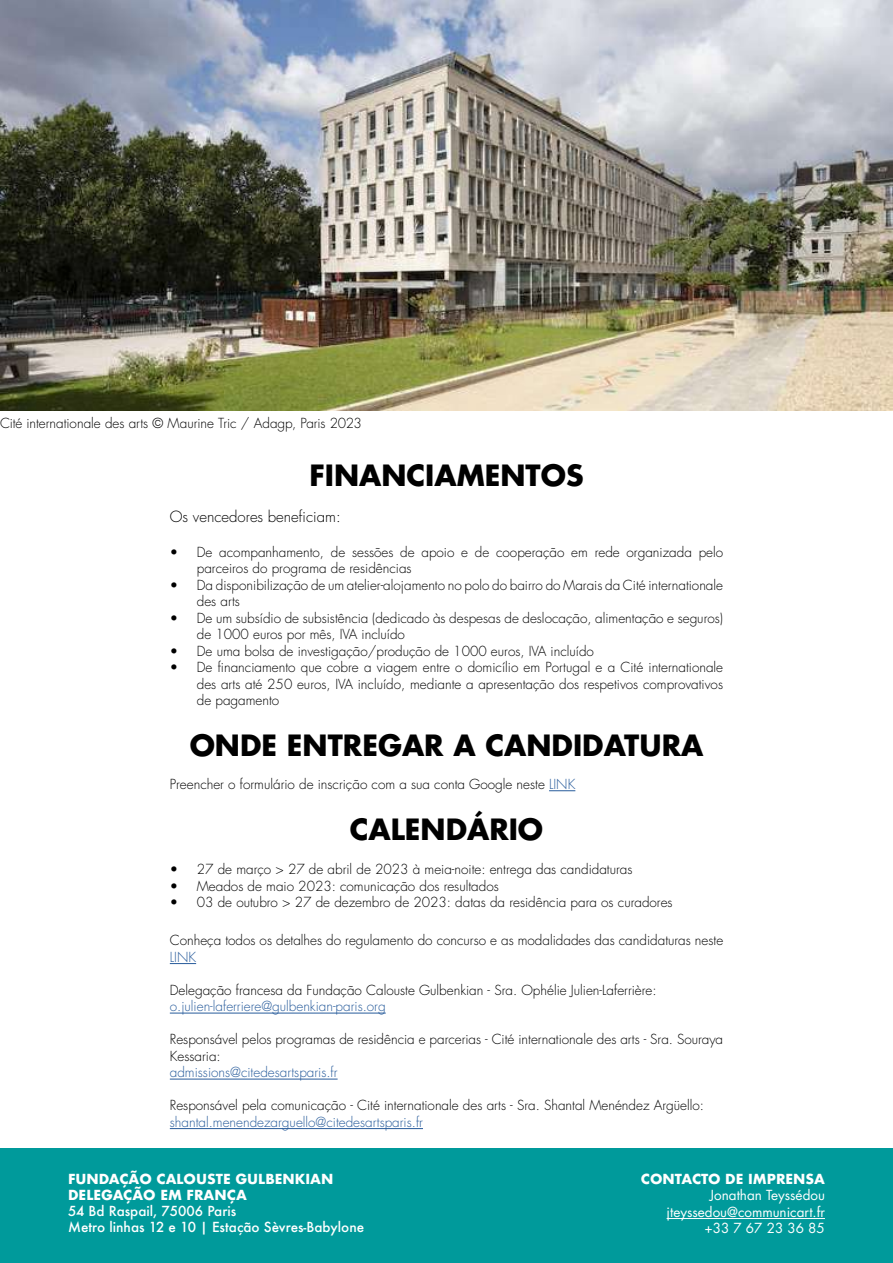
<style>
.page{position:relative;width:893px;height:1263px;background:#fff}
.page>*{position:absolute;margin:0;border:0;box-sizing:border-box;transform-origin:0 0}
.t1{font:700 28.5px "Futura LT";color:#000}
.t2{font:300 15px "Futura LT";color:#000}
.t3{font:300 13.5px/16.5px "Futura LT";color:#000}
.t4{font:300 13.5px "Futura LT";color:#275b9b}
.t5{font:700 13.5px/16.2px "Futura";color:#fff}
.t6{font:500 13.5px/16.2px "Futura";color:#fff}
.t7{font:13.5px/16.5px "Futura LT";color:#fff;text-align:right}
.s1{color:#275b9b}
</style>
<div class="page">
<div style="left:0;top:1148px;width:893px;height:115px;background:#009a9b"></div>
<hr style="left:667px;top:1218px;width:158px;height:1px;background:#fff">
<svg style="left:549px;top:790px;width:26px;height:1px"></svg>
<svg style="left:170px;top:963px;width:26px;height:1px"></svg>
<hr style="left:170px;top:1013px;width:216px;height:1px;background:#275b9b">
<hr style="left:170px;top:1079px;width:168px;height:1px;background:#275b9b">
<hr style="left:170px;top:1128px;width:253px;height:1px;background:#275b9b">
<img style="left:0;top:1px;width:893px;height:409px">
<p class="t3" style="left:0;top:415px;width:363px">Cité internationale des arts © Maurine Tric / Adagp, Paris 2023</p>
<h1 class="t1" style="left:309px;top:457px;width:276px">FINANCIAMENTOS</h1>
<p class="t2" style="left:170px;top:508px;width:172px">Os vencedores beneficiam:</p>
<p class="t3" style="left:197px;top:544px;width:528px;text-indent:-27px">• De acompanhamento, de sessões de apoio e de cooperação em rede organizada pelo parceiros do programa de residências</p>
<p class="t3" style="left:197px;top:577px;width:528px;text-indent:-27px">• Da disponibilização de um atelier-alojamento no polo do bairro do Marais da Cité internationale des arts</p>
<p class="t3" style="left:197px;top:610px;width:528px;text-indent:-27px">• De um subsídio de subsistência (dedicado às despesas de deslocação, alimentação e seguros) de 1000 euros por mês, IVA incluído</p>
<p class="t3" style="left:170px;top:643px;width:426px">• De uma bolsa de investigação/produção de 1000 euros, IVA incluído</p>
<p class="t3" style="left:197px;top:659px;width:528px;text-align:justify;text-indent:-27px">• De financiamento que cobre a viagem entre o domicílio em Portugal e a Cité internationale des arts até 250 euros, IVA incluído, mediante a apresentação dos respetivos comprovativos de pagamento</p>
<h1 class="t1" style="left:190px;top:726px;width:515px">ONDE ENTREGAR A CANDIDATURA</h1>
<p class="t3" style="left:170px;top:776px;width:407px">Preencher o formulário de inscrição com a sua conta Google neste <span class="s1">LINK</span></p>
<h1 class="t1" style="left:350px;top:810px;width:195px">CALENDÁRIO</h1>
<p class="t3" style="left:170px;top:861px;width:464px">• 27 de março &gt; 27 de abril de 2023 à meia-noite: entrega das candidaturas</p>
<p class="t3" style="left:170px;top:878px;width:330px">• Meados de maio 2023: comunicação dos resultados</p>
<p class="t3" style="left:170px;top:894px;width:504px">• 03 de outubro &gt; 27 de dezembro de 2023: datas da residência para os curadores</p>
<p class="t3" style="left:170px;top:932px;width:555px">Conheça todos os detalhes do regulamento do concurso e as modalidades das candidaturas neste</p>
<p class="t4" style="left:170px;top:949px;width:28px">LINK</p>
<p class="t3" style="left:170px;top:982px;width:488px">Delegação francesa da Fundação Calouste Gulbenkian - Sra. Ophélie Julien-Laferrière:</p>
<p class="t4" style="left:170px;top:998px;width:217px">o.julien-laferriere@gulbenkian-paris.org</p>
<p class="t3" style="left:170px;top:1031px;width:555px">Responsável pelos programas de residência e parcerias - Cité internationale des arts - Sra. Souraya<br>Kessaria:</p>
<p class="t4" style="left:170px;top:1064px;width:169px">admissions@citedesartsparis.fr</p>
<p class="t3" style="left:170px;top:1097px;width:536px">Responsável pela comunicação - Cité internationale des arts - Sra. Shantal Menéndez Argüello:</p>
<p class="t4" style="left:170px;top:1114px;width:255px">shantal.menendezarguello@citedesartsparis.fr</p>
<p class="t5" style="left:68px;top:1170px;width:267px">FUNDAÇÃO CALOUSTE GULBENKIAN<br>DELEGAÇÃO EM FRANÇA</p>
<p class="t6" style="left:68px;top:1203px;width:298px">54 Bd Raspail, 75006 Paris<br>Metro linhas 12 e 10 | Estação Sèvres-Babylone</p>
<p class="t5" style="left:641px;top:1170px;width:186px">CONTACTO DE IMPRENSA</p>
<p class="t7" style="left:667px;top:1187px;width:160px">Jonathan Teyssédou jteyssedou@communicart.fr +33 7 67 23 36 85</p>
</div>
